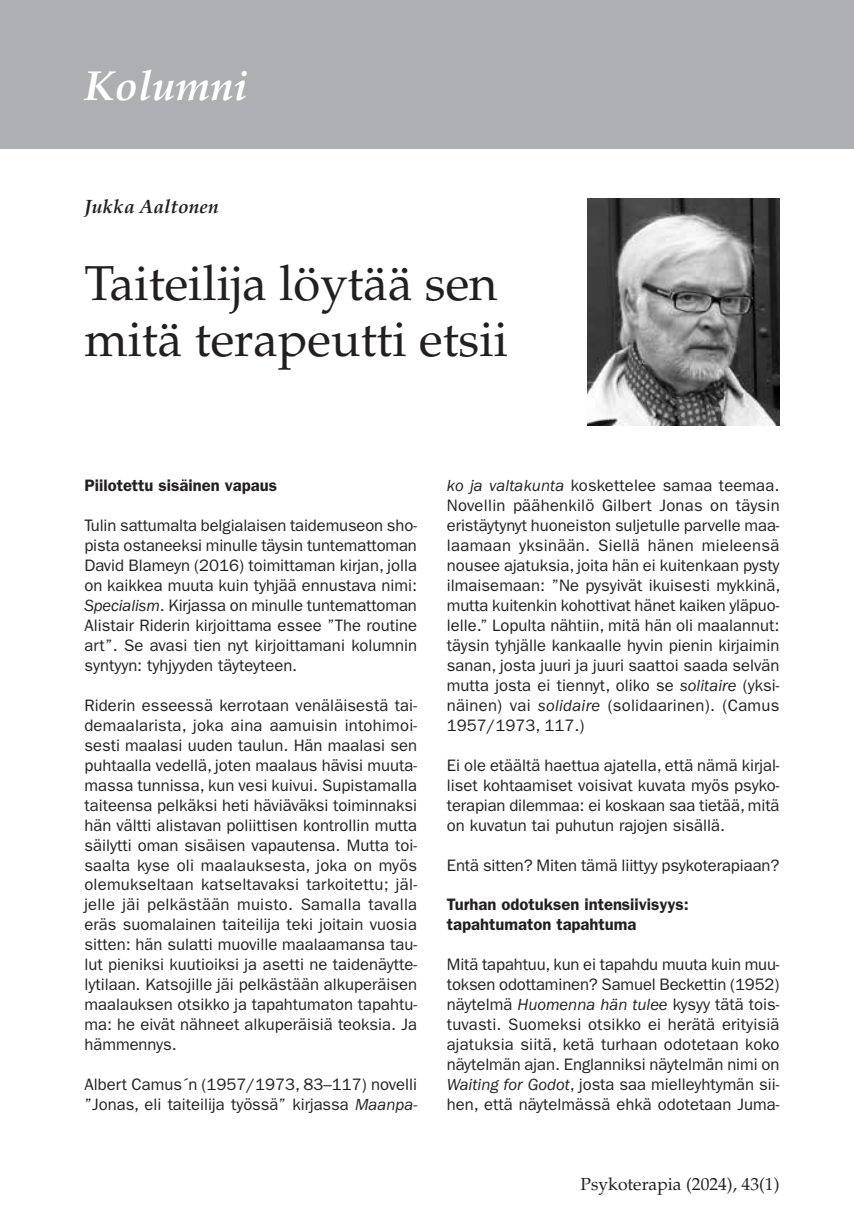
<style>
.page{position:relative;width:854px;height:1231px;background:#fff}
.page>*{position:absolute;margin:0;border:0;box-sizing:border-box;transform-origin:0 0}
.Otsikko{font:49px/56px "Palatino";color:#231f20}
.Otsikko_Pääkirjoitus{font:italic 700 42px "Palatino";color:#fff}
.Kirjoittaja{font:italic 700 19.25px "Palatino";color:#231f20}
.t1{font:17.5px "Palatino";color:#231f20}
.Leipä_Ei_väliä{font:16.62px/19.9px "ITC Franklin Gothic Std";color:#231f20;text-align:justify}
.Väliotsikko{font:600 16.62px/19.9px "ITC Franklin Gothic Std";color:#231f20}
.s1{font-style:italic}
</style>
<div class="page">
<div style="left:0;top:0;width:853px;height:149px;background:#aeafb3"></div>
<img style="left:587px;top:198px;width:192px;height:227px">
<p class="Otsikko_Pääkirjoitus" style="left:84px;top:61px;width:165px">Kolumni</p>
<p class="Kirjoittaja" style="left:84px;top:195px;width:136px">Jukka Aaltonen</p>
<p class="Otsikko" style="left:84px;top:256px;width:425px">Taiteilija löytää sen mitä terapeutti etsii</p>
<p class="Väliotsikko" style="left:84px;top:475px;width:194px">Piilotettu sisäinen vapaus</p>
<p class="Leipä_Ei_väliä" style="left:84px;top:515px;width:334px">Tulin sattumalta belgialaisen taidemuseon sho&shy;pista ostaneeksi minulle täysin tuntemattoman David Blameyn (2016) toimittaman kirjan, jolla on kaikkea muuta kuin tyhjää ennustava nimi:<br><span class="s1">Specialism</span>. Kirjassa on minulle tuntemattoman Alistair Riderin kirjoittama essee ”The routine art”. Se avasi tien nyt kirjoittamani kolumnin syntyyn: tyhjyyden täyteyteen.</p>
<p class="Leipä_Ei_väliä" style="left:84px;top:695px;width:334px">Riderin esseessä kerrotaan venäläisestä tai&shy;demaalarista, joka aina aamuisin intohimoi&shy;sesti maalasi uuden taulun. Hän maalasi sen puhtaalla vedellä, joten maalaus hävisi muuta&shy;massa tunnissa, kun vesi kuivui. Supistamalla taiteensa pelkäksi heti häviäväksi toiminnaksi hän vältti alistavan poliittisen kontrollin mutta säilytti oman sisäisen vapautensa. Mutta toi&shy;saalta kyse oli maalauksesta, joka on myös olemukseltaan katseltavaksi tarkoitettu; jäl&shy;jelle jäi pelkästään muisto. Samalla tavalla eräs suomalainen taiteilija teki joitain vuosia sitten: hän sulatti muoville maalaamansa tau&shy;lut pieniksi kuutioiksi ja asetti ne taidenäytte&shy;lytilaan. Katsojille jäi pelkästään alkuperäisen maalauksen otsikko ja tapahtumaton tapahtu&shy;ma: he eivät nähneet alkuperäisiä teoksia. Ja hämmennys.</p>
<p class="Leipä_Ei_väliä" style="left:84px;top:1074px;width:334px">Albert Camus´n (1957/1973, 83–117) novelli ”Jonas, eli taiteilija työssä” kirjassa <span class="s1">Maanpa-</span></p>
<p class="Leipä_Ei_väliä" style="left:446px;top:475px;width:335px"><span class="s1">ko ja valtakunta</span> koskettelee samaa teemaa.<br>Novellin päähenkilö Gilbert Jonas on täysin eristäytynyt huoneiston suljetulle parvelle maa&shy;laamaan yksinään. Siellä hänen mieleensä nousee ajatuksia, joita hän ei kuitenkaan pysty ilmaisemaan: ”Ne pysyivät ikuisesti mykkinä, mutta kuitenkin kohottivat hänet kaiken yläpuo&shy;lelle.” Lopulta nähtiin, mitä hän oli maalannut: täysin tyhjälle kankaalle hyvin pienin kirjaimin sanan, josta juuri ja juuri saattoi saada selvän mutta josta ei tiennyt, oliko se <span class="s1">solitaire</span> (yksi&shy;näinen) vai <span class="s1">solidaire</span> (solidaarinen). (Camus 1957/1973, 117.)</p>
<p class="Leipä_Ei_väliä" style="left:446px;top:755px;width:334px">Ei ole etäältä haettua ajatella, että nämä kirjal&shy;liset kohtaamiset voisivat kuvata myös psyko&shy;terapian dilemmaa: ei koskaan saa tietää, mitä on kuvatun tai puhutun rajojen sisällä.</p>
<p class="Leipä_Ei_väliä" style="left:446px;top:854px;width:334px">Entä sitten? Miten tämä liittyy psykoterapiaan?</p>
<p class="Väliotsikko" style="left:446px;top:894px;width:243px">Turhan odotuksen intensiivisyys: tapahtumaton tapahtuma</p>
<p class="Leipä_Ei_väliä" style="left:446px;top:954px;width:334px">Mitä tapahtuu, kun ei tapahdu muuta kuin muu&shy;toksen odottaminen? Samuel Beckettin (1952) näytelmä <span class="s1">Huomenna hän tulee</span> kysyy tätä tois&shy;tuvasti. Suomeksi otsikko ei herätä erityisiä ajatuksia siitä, ketä turhaan odotetaan koko näytelmän ajan. Englanniksi näytelmän nimi on <span class="s1">Waiting for Godot</span>, josta saa mielleyhtymän sii&shy;hen, että näytelmässä ehkä odotetaan Juma-</p>
<p class="t1" style="left:580px;top:1173px;width:200px">Psykoterapia (2024), 43(1)</p>
</div>
